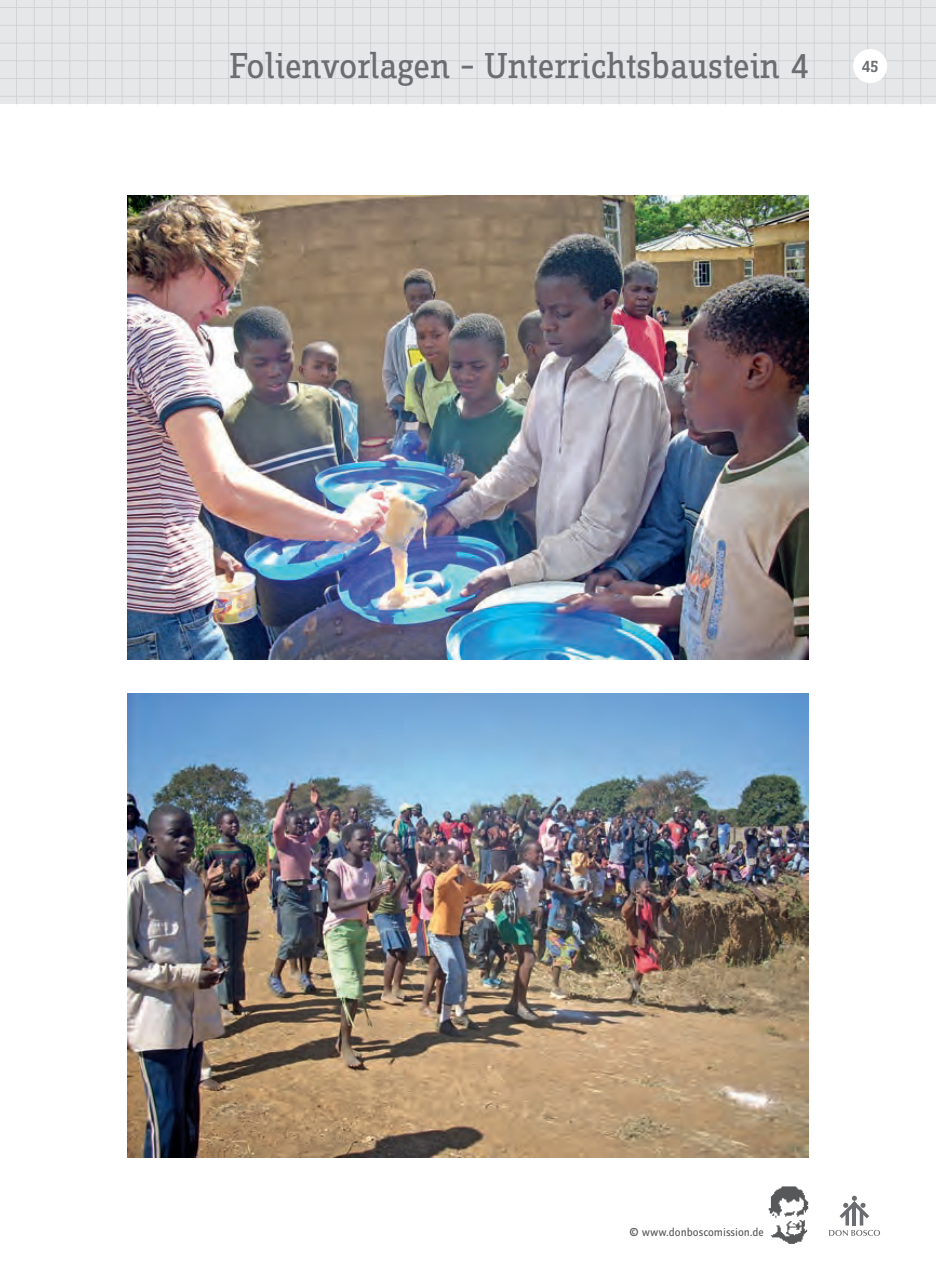
<style>
.page{position:relative;width:936px;height:1262px;background:#fff}
.page>*{position:absolute;margin:0;border:0;box-sizing:border-box;transform-origin:0 0}
.Kolumnentitel{font:37.5px "Zine Slab Dis";letter-spacing:-.005em;color:#6c6d70}
.t1{font:500 17.55px "Zine Slab Dis";color:#6c6d70}
.t2{font:12px "Zine Sans Dis";color:#57585a}
</style>
<div class="page">
<img style="left:768px;top:1186px;width:41px;height:58px">
<svg style="left:829px;top:1195px;width:50px;height:40px"></svg>
<img style="left:128px;top:196px;width:680px;height:463px">
<img style="left:128px;top:693px;width:680px;height:464px">
<div style="left:0;top:0;width:114px;height:104px;background:#e6e7e9"></div>
<hr style="left:105px;top:0;width:1px;height:104px;background:#d1d2d4">
<hr style="left:87px;top:0;width:1px;height:104px;background:#d1d2d4">
<hr style="left:69px;top:0;width:1px;height:104px;background:#d1d2d4">
<hr style="left:52px;top:0;width:1px;height:104px;background:#d1d2d4">
<hr style="left:34px;top:0;width:1px;height:104px;background:#d1d2d4">
<hr style="left:16px;top:0;width:1px;height:104px;background:#d1d2d4">
<hr style="left:0;top:0;width:1px;height:104px;background:#d1d2d4">
<hr style="left:0;top:0;width:114px;height:1px;background:#d1d2d4">
<hr style="left:0;top:7px;width:114px;height:1px;background:#d1d2d4">
<hr style="left:0;top:25px;width:114px;height:1px;background:#d1d2d4">
<hr style="left:0;top:43px;width:114px;height:1px;background:#d1d2d4">
<hr style="left:0;top:60px;width:114px;height:1px;background:#d1d2d4">
<hr style="left:0;top:78px;width:114px;height:1px;background:#d1d2d4">
<hr style="left:0;top:96px;width:114px;height:1px;background:#d1d2d4">
<div style="left:113px;top:0;width:532px;height:104px;background:#e6e7e9"></div>
<hr style="left:636px;top:0;width:1px;height:104px;background:#d1d2d4">
<hr style="left:618px;top:0;width:1px;height:104px;background:#d1d2d4">
<hr style="left:600px;top:0;width:1px;height:104px;background:#d1d2d4">
<hr style="left:583px;top:0;width:1px;height:104px;background:#d1d2d4">
<hr style="left:565px;top:0;width:1px;height:104px;background:#d1d2d4">
<hr style="left:547px;top:0;width:1px;height:104px;background:#d1d2d4">
<hr style="left:529px;top:0;width:1px;height:104px;background:#d1d2d4">
<hr style="left:512px;top:0;width:1px;height:104px;background:#d1d2d4">
<hr style="left:494px;top:0;width:1px;height:104px;background:#d1d2d4">
<hr style="left:476px;top:0;width:1px;height:104px;background:#d1d2d4">
<hr style="left:459px;top:0;width:1px;height:104px;background:#d1d2d4">
<hr style="left:441px;top:0;width:1px;height:104px;background:#d1d2d4">
<hr style="left:423px;top:0;width:1px;height:104px;background:#d1d2d4">
<hr style="left:405px;top:0;width:1px;height:104px;background:#d1d2d4">
<hr style="left:388px;top:0;width:1px;height:104px;background:#d1d2d4">
<hr style="left:370px;top:0;width:1px;height:104px;background:#d1d2d4">
<hr style="left:352px;top:0;width:1px;height:104px;background:#d1d2d4">
<hr style="left:334px;top:0;width:1px;height:104px;background:#d1d2d4">
<hr style="left:317px;top:0;width:1px;height:104px;background:#d1d2d4">
<hr style="left:299px;top:0;width:1px;height:104px;background:#d1d2d4">
<hr style="left:281px;top:0;width:1px;height:104px;background:#d1d2d4">
<hr style="left:263px;top:0;width:1px;height:104px;background:#d1d2d4">
<hr style="left:246px;top:0;width:1px;height:104px;background:#d1d2d4">
<hr style="left:228px;top:0;width:1px;height:104px;background:#d1d2d4">
<hr style="left:210px;top:0;width:1px;height:104px;background:#d1d2d4">
<hr style="left:193px;top:0;width:1px;height:104px;background:#d1d2d4">
<hr style="left:175px;top:0;width:1px;height:104px;background:#d1d2d4">
<hr style="left:157px;top:0;width:1px;height:104px;background:#d1d2d4">
<hr style="left:139px;top:0;width:1px;height:104px;background:#d1d2d4">
<hr style="left:122px;top:0;width:1px;height:104px;background:#d1d2d4">
<hr style="left:113px;top:0;width:532px;height:1px;background:#d1d2d4">
<hr style="left:113px;top:7px;width:532px;height:1px;background:#d1d2d4">
<hr style="left:113px;top:25px;width:532px;height:1px;background:#d1d2d4">
<hr style="left:113px;top:43px;width:532px;height:1px;background:#d1d2d4">
<hr style="left:113px;top:60px;width:532px;height:1px;background:#d1d2d4">
<hr style="left:113px;top:78px;width:532px;height:1px;background:#d1d2d4">
<hr style="left:113px;top:96px;width:532px;height:1px;background:#d1d2d4">
<div style="left:645px;top:0;width:290px;height:104px;background:#e6e7e9"></div>
<hr style="left:935px;top:0;width:1px;height:104px;background:#d1d2d4">
<hr style="left:920px;top:0;width:1px;height:104px;background:#d1d2d4">
<hr style="left:902px;top:0;width:1px;height:104px;background:#d1d2d4">
<hr style="left:884px;top:0;width:1px;height:104px;background:#d1d2d4">
<hr style="left:866px;top:0;width:1px;height:104px;background:#d1d2d4">
<hr style="left:849px;top:0;width:1px;height:104px;background:#d1d2d4">
<hr style="left:831px;top:0;width:1px;height:104px;background:#d1d2d4">
<hr style="left:813px;top:0;width:1px;height:104px;background:#d1d2d4">
<hr style="left:796px;top:0;width:1px;height:104px;background:#d1d2d4">
<hr style="left:778px;top:0;width:1px;height:104px;background:#d1d2d4">
<hr style="left:760px;top:0;width:1px;height:104px;background:#d1d2d4">
<hr style="left:742px;top:0;width:1px;height:104px;background:#d1d2d4">
<hr style="left:725px;top:0;width:1px;height:104px;background:#d1d2d4">
<hr style="left:707px;top:0;width:1px;height:104px;background:#d1d2d4">
<hr style="left:689px;top:0;width:1px;height:104px;background:#d1d2d4">
<hr style="left:671px;top:0;width:1px;height:104px;background:#d1d2d4">
<hr style="left:654px;top:0;width:1px;height:104px;background:#d1d2d4">
<hr style="left:645px;top:0;width:290px;height:1px;background:#d1d2d4">
<hr style="left:645px;top:7px;width:290px;height:1px;background:#d1d2d4">
<hr style="left:645px;top:25px;width:290px;height:1px;background:#d1d2d4">
<hr style="left:645px;top:43px;width:290px;height:1px;background:#d1d2d4">
<hr style="left:645px;top:60px;width:290px;height:1px;background:#d1d2d4">
<hr style="left:645px;top:78px;width:290px;height:1px;background:#d1d2d4">
<hr style="left:645px;top:96px;width:290px;height:1px;background:#d1d2d4">
<div style="left:853px;top:49px;width:34px;height:34px;background:#fff;border-radius:50%"></div>
<p class="Kolumnentitel" style="left:230px;top:48px;width:580px">Folienvorlagen – Unterrichtsbaustein 4</p>
<p class="t1" style="left:861px;top:57px;width:18px">45</p>
<p class="t2" style="left:629px;top:1226px;width:136px">© www.donboscomission.de</p>
</div>
